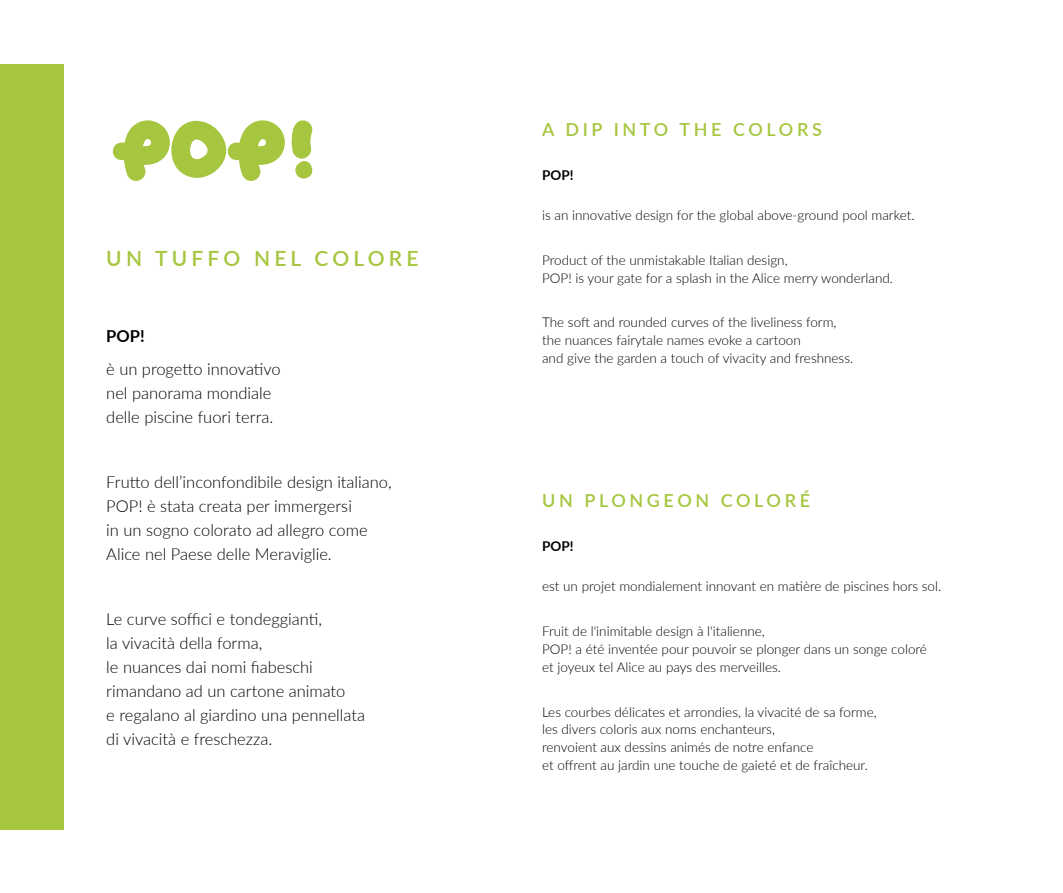
<style>
.page{position:relative;width:1063px;height:893px;background:#fff}
.page>*{position:absolute;margin:0;border:0;box-sizing:border-box;transform-origin:0 0}
.t1{font:600 21px "Lato";letter-spacing:.2em;color:#a6c63f}
.t2{font:600 18px "Lato";letter-spacing:.2em;color:#a6c63f}
.t3{font:300 16.5px/24px "Lato";color:#000}
.t4{font:700 16.5px "Lato";color:#000}
.t5{font:300 13.5px/18px "Lato";color:#000}
.t6{font:700 13.5px "Lato";color:#000}
</style>
<div class="page">
<svg style="left:292px;top:120px;width:20px;height:59px"></svg>
<svg style="left:113px;top:120px;width:172px;height:61px"></svg>
<div style="left:0;top:64px;width:64px;height:765px;background:#a6c63f"></div>
<h1 class="t1" style="left:106px;top:243px;width:314px">UN TUFFO NEL COLORE</h1>
<p class="t4" style="left:106px;top:324px;width:40px">POP!</p>
<p class="t3" style="left:106px;top:356px;width:176px">è un progetto innovativo nel panorama mondiale delle piscine fuori terra.</p>
<p class="t3" style="left:106px;top:469px;width:287px">Frutto dell’inconfondibile design italiano, POP! è stata creata per immergersi<br>in un sogno colorato ad allegro come Alice nel Paese delle Meraviglie.</p>
<p class="t3" style="left:106px;top:606px;width:260px">Le curve soffici e tondeggianti,<br>la vivacità della forma,<br>le nuances dai nomi fiabeschi rimandano ad un cartone animato<br>e regalano al giardino una pennellata di vivacità e freschezza.</p>
<h2 class="t2" style="left:542px;top:116px;width:281px">A DIP INTO THE COLORS</h2>
<p class="t6" style="left:542px;top:165px;width:33px">POP!</p>
<p class="t5" style="left:542px;top:206px;width:374px">is an innovative design for the global above-ground pool market.</p>
<p class="t5" style="left:542px;top:250px;width:352px">Product of the unmistakable Italian design,<br>POP! is your gate for a splash in the Alice merry wonderland.</p>
<p class="t5" style="left:542px;top:313px;width:313px">The soft and rounded curves of the liveliness form, the nuances fairytale names evoke a cartoon<br>and give the garden a touch of vivacity and freshness.</p>
<h2 class="t2" style="left:542px;top:488px;width:269px">UN PLONGEON COLORÉ</h2>
<p class="t6" style="left:542px;top:536px;width:33px">POP!</p>
<p class="t5" style="left:542px;top:577px;width:401px">est un projet mondialement innovant en matière de piscines hors sol.</p>
<p class="t5" style="left:542px;top:622px;width:386px">Fruit de l'inimitable design à l'italienne,<br>POP! a été inventée pour pouvoir se plonger dans un songe coloré et joyeux tel Alice au pays des merveilles.</p>
<p class="t5" style="left:542px;top:702px;width:336px">Les courbes délicates et arrondies, la vivacité de sa forme, les divers coloris aux noms enchanteurs,<br>renvoient aux dessins animés de notre enfance<br>et offrent au jardin une touche de gaieté et de fraîcheur.</p>
</div>
